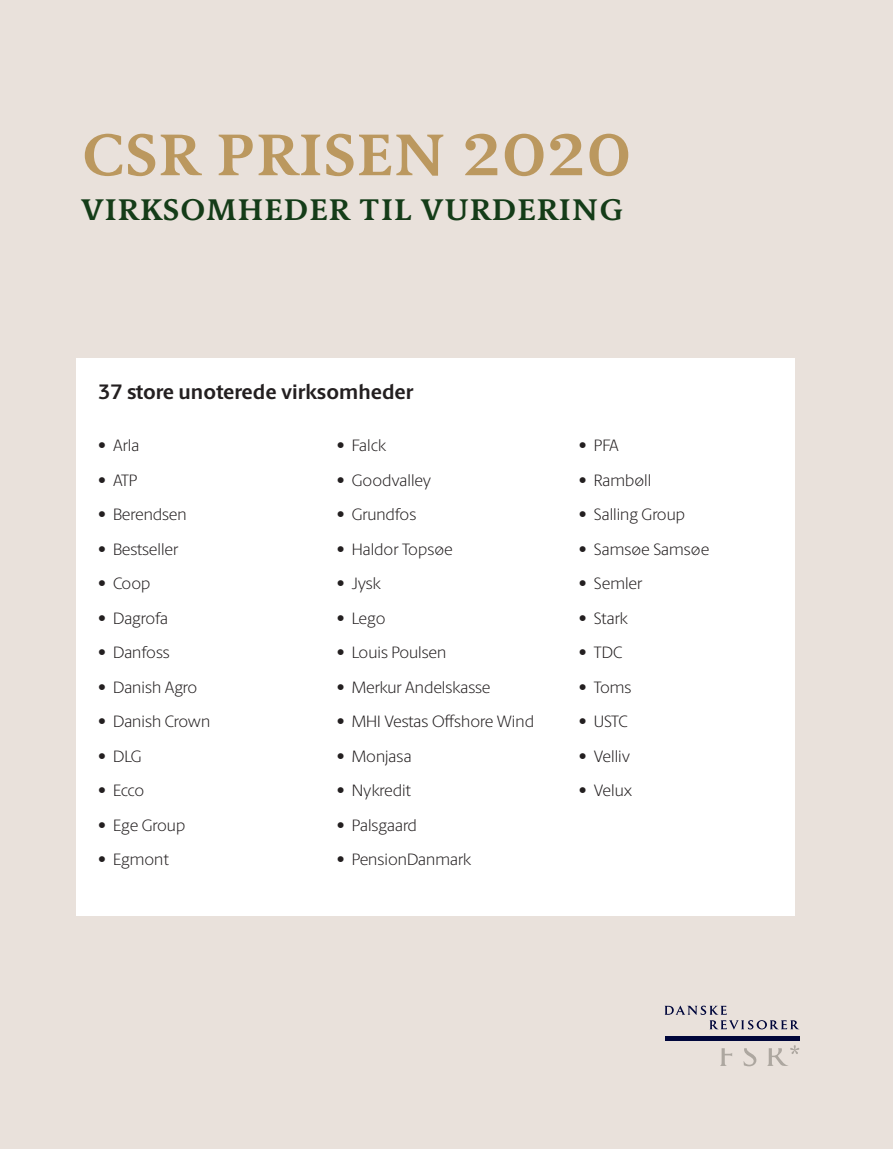
<style>
.page{position:relative;width:893px;height:1149px;background:#fff}
.page>*{position:absolute;margin:0;border:0;box-sizing:border-box;transform-origin:0 0}
.t1{font:500 79.5px "Berling Serif Text";color:#bb985f}
.t2{font:500 40.5px "Berling Serif Text";letter-spacing:.01em;color:#143c18}
.t3{font:700 21px "Berling Sans";color:#231f20}
.t4{font:300 16.5px "Berling Sans";color:#231f20}
</style>
<div class="page">
<div style="left:0;top:0;width:893px;height:1148px;background:#e9e1db"></div>
<div style="left:77px;top:358px;width:718px;height:557px;background:#fff"></div>
<hr style="left:665px;top:1036px;width:134px;height:4px;background:#00063b">
<svg style="left:665px;top:1005px;width:134px;height:24px"></svg>
<svg style="left:721px;top:1045px;width:78px;height:20px"></svg>
<p class="t1" style="left:81px;top:100px;width:551px">csr prisen 2020</p>
<p class="t2" style="left:81px;top:182px;width:543px">virksomheder til vurdering</p>
<p class="t3" style="left:98px;top:379px;width:317px">37 store unoterede virksomheder</p>
<p class="t4" style="left:98px;top:435px;width:43px">• Arla</p>
<p class="t4" style="left:98px;top:470px;width:41px">• ATP</p>
<p class="t4" style="left:98px;top:504px;width:90px">• Berendsen</p>
<p class="t4" style="left:98px;top:539px;width:82px">• Bestseller</p>
<p class="t4" style="left:98px;top:573px;width:54px">• Coop</p>
<p class="t4" style="left:98px;top:608px;width:71px">• Dagrofa</p>
<p class="t4" style="left:98px;top:642px;width:73px">• Danfoss</p>
<p class="t4" style="left:98px;top:677px;width:101px">• Danish Agro</p>
<p class="t4" style="left:98px;top:711px;width:114px">• Danish Crown</p>
<p class="t4" style="left:98px;top:746px;width:45px">• DLG</p>
<p class="t4" style="left:98px;top:780px;width:48px">• Ecco</p>
<p class="t4" style="left:98px;top:815px;width:89px">• Ege Group</p>
<p class="t4" style="left:98px;top:849px;width:72px">• Egmont</p>
<p class="t4" style="left:337px;top:435px;width:51px">• Falck</p>
<p class="t4" style="left:337px;top:470px;width:96px">• Goodvalley</p>
<p class="t4" style="left:337px;top:504px;width:81px">• Grundfos</p>
<p class="t4" style="left:337px;top:539px;width:118px">• Haldor Topsøe</p>
<p class="t4" style="left:337px;top:573px;width:46px">• Jysk</p>
<p class="t4" style="left:337px;top:608px;width:50px">• Lego</p>
<p class="t4" style="left:337px;top:642px;width:111px">• Louis Poulsen</p>
<p class="t4" style="left:337px;top:677px;width:155px">• Merkur Andelskasse</p>
<p class="t4" style="left:337px;top:711px;width:199px">• MHI Vestas Offshore Wind</p>
<p class="t4" style="left:337px;top:746px;width:76px">• Monjasa</p>
<p class="t4" style="left:337px;top:780px;width:76px">• Nykredit</p>
<p class="t4" style="left:337px;top:815px;width:82px">• Palsgaard</p>
<p class="t4" style="left:337px;top:849px;width:136px">• PensionDanmark</p>
<p class="t4" style="left:579px;top:435px;width:42px">• PFA</p>
<p class="t4" style="left:579px;top:470px;width:74px">• Rambøll</p>
<p class="t4" style="left:579px;top:504px;width:108px">• Salling Group</p>
<p class="t4" style="left:579px;top:539px;width:132px">• Samsøe Samsøe</p>
<p class="t4" style="left:579px;top:573px;width:65px">• Semler</p>
<p class="t4" style="left:579px;top:608px;width:50px">• Stark</p>
<p class="t4" style="left:579px;top:642px;width:45px">• TDC</p>
<p class="t4" style="left:579px;top:677px;width:54px">• Toms</p>
<p class="t4" style="left:579px;top:711px;width:50px">• USTC</p>
<p class="t4" style="left:579px;top:746px;width:53px">• Velliv</p>
<p class="t4" style="left:579px;top:780px;width:55px">• Velux</p>
</div>
